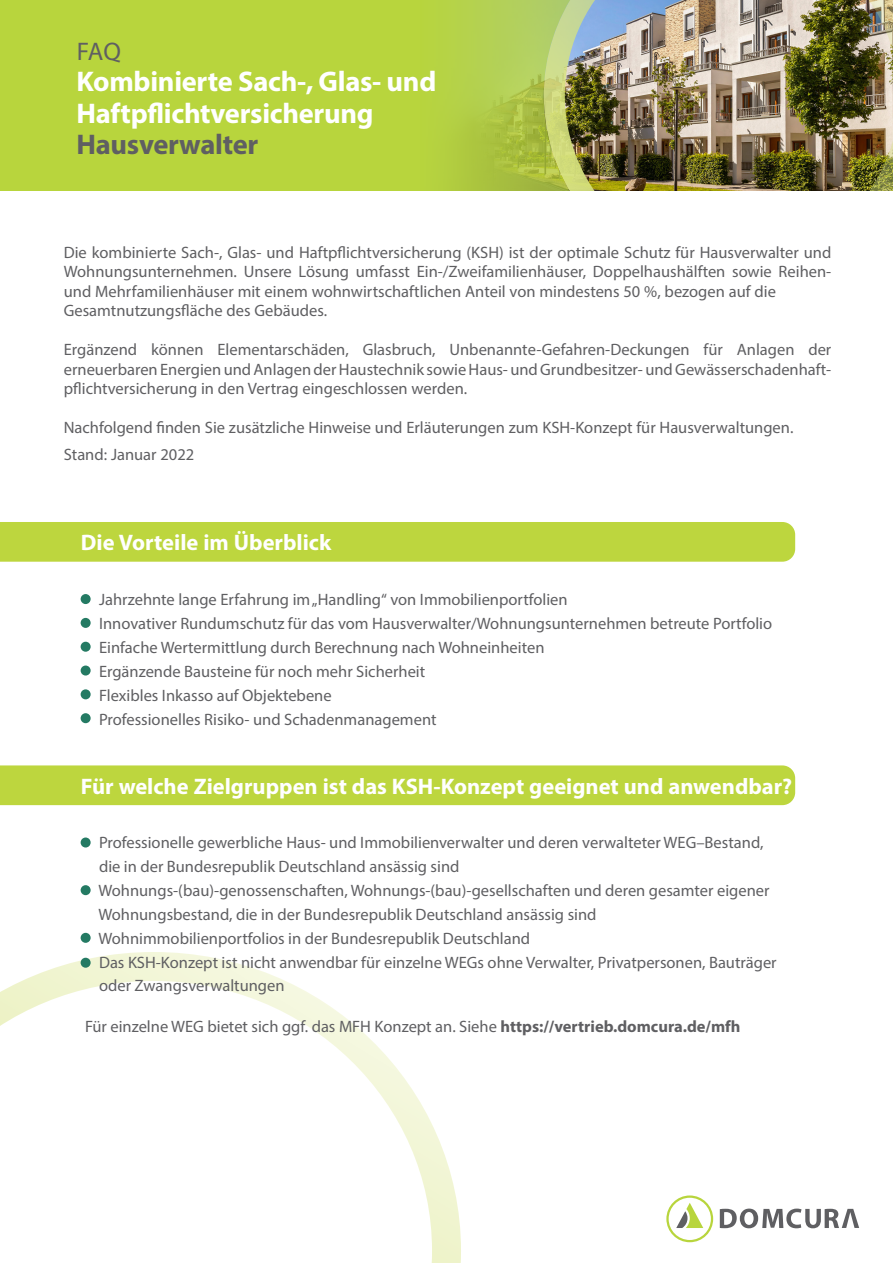
<style>
.page{position:relative;width:893px;height:1263px;background:#fff}
.page>*{position:absolute;margin:0;border:0;box-sizing:border-box;transform-origin:0 0}
.t1{font:700 28.5px "Myriad Pro";letter-spacing:-.01em;color:#fff}
.t2{font:700 28.5px "Myriad Pro";letter-spacing:-.01em;color:#5f5f62}
.t3{font:25.5px "Myriad Pro";color:#5f5f62}
.Copy_bullet{font:700 22.5px "Myriad Pro";color:#fff}
.Copy_bullet-2{font:16.5px/19.5px "Myriad Pro";color:#5f5f62}
.s1{font-weight:700}
</style>
<div class="page">
<div style="left:0;top:522px;width:795px;height:40px;background:#bdd63e"></div>
<svg style="left:0;top:952px;width:461px;height:311px"></svg>
<div style="left:81px;top:594px;width:10px;height:10px;background:#247a63;border-radius:50%"></div>
<svg style="left:666px;top:1195px;width:47px;height:47px"></svg>
<svg style="left:720px;top:1208px;width:139px;height:20px"></svg>
<div style="left:81px;top:618px;width:10px;height:10px;background:#247a63;border-radius:50%"></div>
<div style="left:81px;top:642px;width:10px;height:10px;background:#247a63;border-radius:50%"></div>
<div style="left:81px;top:665px;width:10px;height:10px;background:#247a63;border-radius:50%"></div>
<div style="left:81px;top:689px;width:10px;height:10px;background:#247a63;border-radius:50%"></div>
<div style="left:81px;top:713px;width:10px;height:10px;background:#247a63;border-radius:50%"></div>
<div style="left:0;top:765px;width:795px;height:40px;background:#bdd63e"></div>
<div style="left:81px;top:837px;width:10px;height:10px;background:#247a63;border-radius:50%"></div>
<div style="left:81px;top:885px;width:10px;height:10px;background:#247a63;border-radius:50%"></div>
<div style="left:81px;top:933px;width:10px;height:10px;background:#247a63;border-radius:50%"></div>
<div style="left:81px;top:958px;width:10px;height:10px;background:#247a63;border-radius:50%"></div>
<img style="left:0;top:0;width:893px;height:191px">
<p class="t3" style="left:77px;top:35px;width:46px">FAQ</p>
<p class="t1" style="left:77px;top:63px;width:361px">Kombinierte Sach-, Glas- und</p>
<p class="t1" style="left:77px;top:95px;width:298px">Haftpflichtversicherung</p>
<p class="t2" style="left:77px;top:126px;width:183px">Hausverwalter</p>
<p class="Copy_bullet-2" style="left:64px;top:242px;width:769px;text-align:justify">Die kombinierte Sach-, Glas- und Haftpflichtversicherung (KSH) ist der optimale Schutz für Hausverwalter und Wohnungsunternehmen. Unsere Lösung umfasst Ein-/Zweifamilienhäuser, Doppelhaushälften sowie Reihen&shy;und Mehrfamilienhäuser mit einem wohnwirtschaftlichen Anteil von mindestens 50 %, bezogen auf die</p>
<p class="Copy_bullet-2" style="left:64px;top:301px;width:265px">Gesamtnutzungsfläche des Gebäudes.</p>
<p class="Copy_bullet-2" style="left:64px;top:340px;width:769px">Ergänzend können Elementarschäden, Glasbruch, Unbenannte-Gefahren-Deckungen für Anlagen der erneuerbaren Energien und Anlagen der Haustechnik sowie Haus- und Grundbesitzer- und Gewässerschadenhaft-</p>
<p class="Copy_bullet-2" style="left:64px;top:379px;width:405px">pflichtversicherung in den Vertrag eingeschlossen werden.</p>
<p class="Copy_bullet-2" style="left:64px;top:418px;width:731px">Nachfolgend finden Sie zusätzliche Hinweise und Erläuterungen zum KSH-Konzept für Hausverwaltungen.</p>
<p class="Copy_bullet-2" style="left:64px;top:445px;width:132px">Stand: Januar 2022</p>
<p class="Copy_bullet" style="left:81px;top:528px;width:252px">Die Vorteile im Überblick</p>
<p class="Copy_bullet-2" style="left:99px;top:589px;width:470px">Jahrzehnte lange Erfahrung im „Handling“ von Immobilienportfolien</p>
<p class="Copy_bullet-2" style="left:99px;top:613px;width:675px">Innovativer Rundumschutz für das vom Hausverwalter/Wohnungsunternehmen betreute Portfolio</p>
<p class="Copy_bullet-2" style="left:99px;top:637px;width:447px">Einfache Wertermittlung durch Berechnung nach Wohneinheiten</p>
<p class="Copy_bullet-2" style="left:99px;top:661px;width:328px">Ergänzende Bausteine für noch mehr Sicherheit</p>
<p class="Copy_bullet-2" style="left:99px;top:685px;width:234px">Flexibles Inkasso auf Objektebene</p>
<p class="Copy_bullet-2" style="left:99px;top:709px;width:339px">Professionelles Risiko- und Schadenmanagement</p>
<p class="Copy_bullet" style="left:81px;top:771px;width:713px">Für welche Zielgruppen ist das KSH-Konzept geeignet und anwendbar?</p>
<p class="Copy_bullet-2" style="left:99px;top:833px;width:666px">Professionelle gewerbliche Haus- und Immobilienverwalter und deren verwalteter WEG–Bestand,</p>
<p class="Copy_bullet-2" style="left:99px;top:857px;width:362px">die in der Bundesrepublik Deutschland ansässig sind</p>
<p class="Copy_bullet-2" style="left:98px;top:878px;width:673px;line-height:24px">Wohnungs-(bau)-genossenschaften, Wohnungs-(bau)-gesellschaften und deren gesamter eigener<br>Wohnungsbestand, die in der Bundesrepublik Deutschland ansässig sind</p>
<p class="Copy_bullet-2" style="left:98px;top:929px;width:433px">Wohnimmobilienportfolios in der Bundesrepublik Deutschland</p>
<p class="Copy_bullet-2" style="left:99px;top:951px;width:679px;line-height:22.5px">Das KSH-Konzept ist nicht anwendbar für einzelne WEGs ohne Verwalter, Privatpersonen, Bauträger oder Zwangsverwaltungen</p>
<p class="Copy_bullet-2" style="left:85px;top:1016px;width:657px">Für einzelne WEG bietet sich ggf. das MFH Konzept an. Siehe <span class="s1">https://vertrieb.domcura.de/mfh</span></p>
</div>
